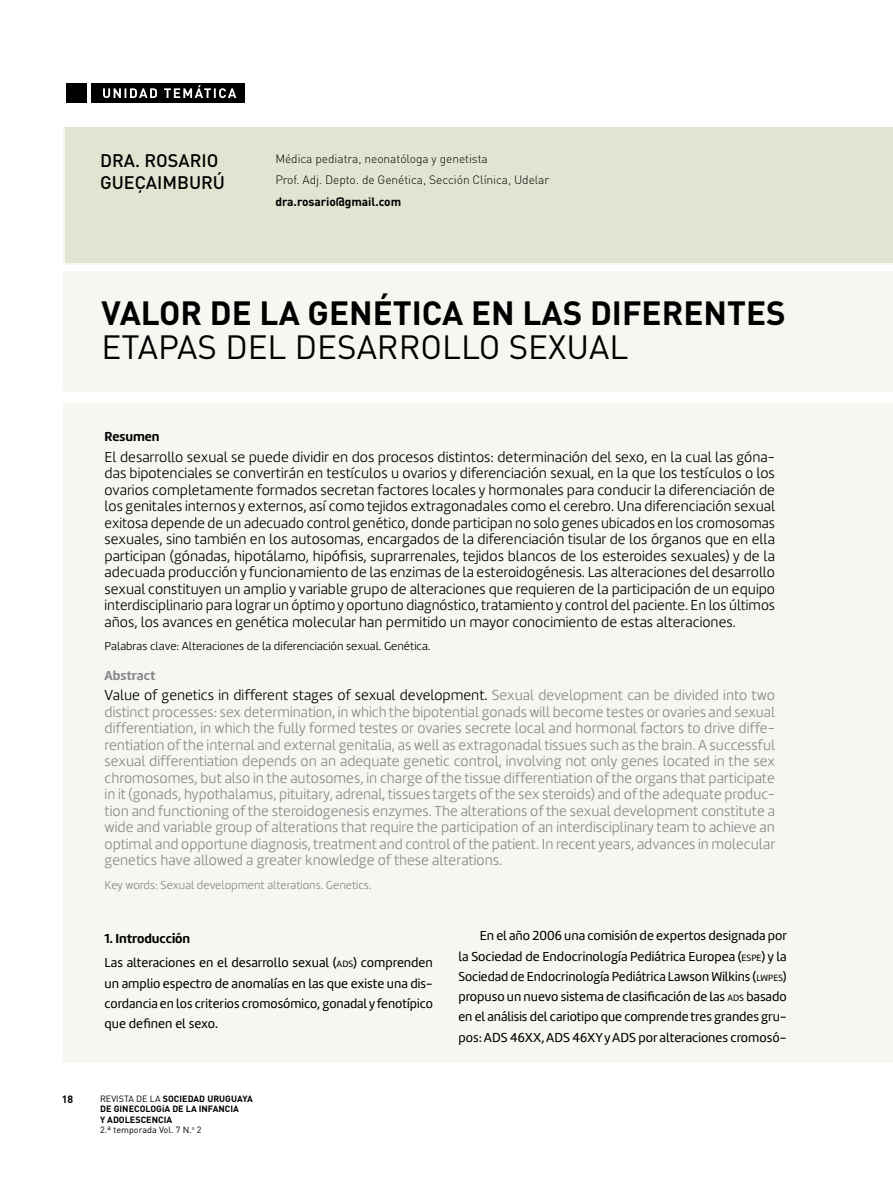
<style>
.page{position:relative;width:893px;height:1191px;background:#fff}
.page>*{position:absolute;margin:0;border:0;box-sizing:border-box;transform-origin:0 0}
.t1{font:700 33.15px "DIN";color:#000}
.t2{font:33.15px "DIN";color:#000}
.t3{font:500 18px/22.5px "DIN";color:#000}
.t4{font:300 15px/16.5px "Marine";color:#000;text-align:justify}
.t5{font:300 15px/16.5px "Marine";color:#87888a;text-align:justify}
.t6{font:13.5px/20.2px "Marine";color:#000;text-align:justify}
.t7{font:700 13.5px "Marine";color:#87888a}
.t8{font:700 13.5px "Marine";color:#000}
.t9{font:300 12px/21.3px "DIN";letter-spacing:-.005em;color:#000}
.t10{font:300 12px "Marine";color:#000}
.t11{font:300 12px "Marine";color:#87888a}
.t12{font:700 12px "DIN";letter-spacing:-.005em;color:#000}
.t13{font:700 10.5px "DIN";color:#000}
.t14{font:700 9px/10.5px "DIN";color:#000}
.s1{color:#000}
.s2{font-weight:700}
.s3{font-size:9.45px}
.s4{font-weight:400}
</style>
<div class="page">
<div style="left:64px;top:128px;width:829px;height:935px;background:#f5f7f1"></div>
<div style="left:54px;top:265px;width:839px;height:6px;background:#fff"></div>
<div style="left:55px;top:391px;width:838px;height:12px;background:#fff"></div>
<div style="left:66px;top:127px;width:827px;height:136px;background:#dfe5d1"></div>
<div style="left:66px;top:83px;width:20px;height:20px;background:#000"></div>
<div style="left:91px;top:83px;width:154px;height:20px;background:#000"></div>
<svg style="left:103px;top:85px;width:133px;height:13px"></svg>
<p class="t3" style="left:100px;top:149px;width:127px">DRA. ROSARIO<br>GUEÇAIMBURÚ</p>
<p class="t9" style="left:275px;top:148px;width:276px">Médica pediatra, neonatóloga y genetista<br>Prof. Adj. Depto. de Genética, Sección Clínica, Udelar</p>
<p class="t12" style="left:275px;top:193px;width:127px">DRA.ROSARIO@GMAIL.COM</p>
<h1 class="t1" style="left:102px;top:292px;width:21px">VALOR</h1>
<h1 class="t1" style="left:210px;top:292px;width:119px">DELAGEN</h1>
<h1 class="t1" style="left:373px;top:292px;width:57px">ÉTICA</h1>
<h1 class="t1" style="left:471px;top:292px;width:71px">EN LAS</h1>
<h1 class="t1" style="left:590px;top:292px;width:20px">DIFEREN</h1>
<h1 class="t1" style="left:727px;top:292px;width:38px">TES</h1>
<h1 class="t2" style="left:102px;top:326px;width:144px">ETAPASDEL</h1>
<h1 class="t2" style="left:295px;top:326px;width:22px">DESARR</h1>
<h1 class="t2" style="left:420px;top:326px;width:167px">OLLO SEXUAL</h1>
<p class="t13" style="left:62px;top:1092px;width:13px">18</p>
<p class="t8" style="left:105px;top:427px;width:56px">Resumen</p>
<p class="t4" style="left:105px;top:448px;width:672px">El desarrollo sexual se puede dividir en dos procesos distintos: determinación del sexo, en la cual las góna&shy;das bipotenciales se convertirán en testículos u ovarios y diferenciación sexual, en la que los testículos o los ovarios completamente formados secretan factores locales y hormonales para conducir la diferenciación de los genitales internos y externos, así como tejidos extragonadales como el cerebro. Una diferenciación sexual exitosa depende de un adecuado control genético, donde participan no solo genes ubicados en los cromosomas sexuales, sino también en los autosomas, encargados de la diferenciación tisular de los órganos que en ella participan (gónadas, hipotá lamo, hipófisis, suprarrenales, tejidos blancos de los esteroides sexuales) y de la adecuada producción y funcionamiento de las enzimas de la esteroidogénesis. Las alteraciones del desarrollo sexual constituyen un amplio y variable grupo de alteraciones que requieren de la participación de un equipo interdisciplinario para lograr un óptimo y oportuno diagnóstico, tratamiento y control del paciente. En los últimos años, los avances en genética molecular han permitido un mayor conocimiento de estas alteraciones.</p>
<p class="t10" style="left:105px;top:639px;width:327px">Palabras clave: Alteraciones de la diferenciación sexual. Genética.</p>
<p class="t7" style="left:105px;top:666px;width:52px">Abstract</p>
<p class="t5" style="left:105px;top:687px;width:672px"><span class="s1">Value of genetics in different stages of sexual development.</span> Sexual development can be divided into two distinct processes: sex determination, in which the bipotential gonads will become testes or ovaries and sexual differentiation, in which the fully formed testes or ovaries secrete local and hormonal factors to drive diffe&shy;rentiation of the internal and external genitalia, as well as extragonadal tissues such as the brain. A successful sexual differentiation depends on an adequate genetic control, involving not only genes located in the sex chromosomes, but also in the autosomes, in charge of the tissue differentiation of the organs that participate in it (gonads, hypothalamus, pituitary, adrenal, tissues targets of the sex steroids) and of the adequate produc&shy;tion and functioning of the steroidogenesis enzymes. The alterations of the sexual development constitute a wide and variable group of alterations that require the participation of an interdisciplinary team to achieve an optimal and opportune diagnosis, treatment and control of the patient. In recent years, advances in molecular genetics have allowed a greater knowledge of these alterations.</p>
<p class="t11" style="left:105px;top:877px;width:268px">Key words: Sexual development alterations. Genetics.</p>
<p class="t6" style="left:105px;top:926px;width:330px;line-height:24.5px"><span class="s2">1. Introducción<br></span>Las alteraciones en el desarrollo sexual (<span class="s3">ADS</span>) comprenden</p>
<p class="t6" style="left:105px;top:973px;width:330px">un amplio espectro de anomalías en las que existe una dis&shy;cordancia en los criterios cromosómico, gonadal y fenotípico que definen el sexo.</p>
<p class="t14" style="left:100px;top:1093px;width:154px"><span class="s4">REVISTA DE LA</span> SOCIEDAD URUGUAYA<br>DE GINECOLOGÍA DE LA INFANCIA<br>Y ADOLESCENCIA<br><span class="s4">2.ª TEMPORADA VOL. 7 N.</span><sup>O</sup> <span class="s4">2</span></p>
<p class="t6" style="left:458px;top:925px;width:330px;text-indent:21px">En el año 2006 una comisión de expertos designada por la Sociedad de Endocrinología Pediátrica Europea (<span class="s3">ESPE</span>) y la Sociedad de Endocrinología Pediátrica Lawson Wilkins (<span class="s3">LWPES</span>) propuso un nuevo sistema de clasificación de las <span class="s3">ADS</span> basado en el análisis del cariotipo que comprende tres grandes gru&shy;pos: ADS 46XX, ADS 46XY yADS por alteraciones cromosó-</p>
</div>
